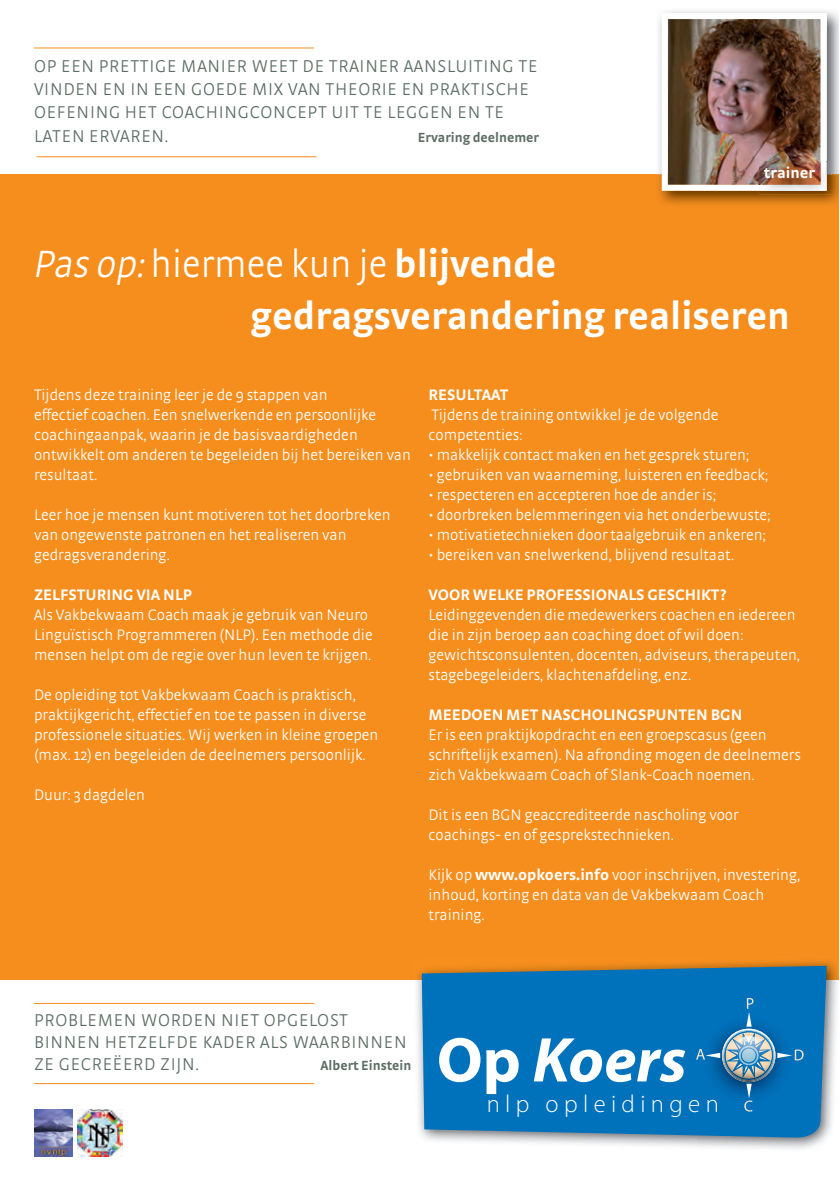
<style>
.page{position:relative;width:840px;height:1191px;background:#fff}
.page>*{position:absolute;margin:0;border:0;box-sizing:border-box;transform-origin:0 0}
.t1{font:700 40px/52px "Strada";color:#fff}
.t2{font:300 24.6px "Myriad Pro";color:#fff}
.t3{font:300 18px/23.4px "Strada";letter-spacing:.04em;color:#5d6e65}
.t4{font:300 16px/20px "Strada";color:#fff}
.t5{font:700 16px "Strada";color:#fff}
.t6{font:700 14px "Strada";color:#5d6e65}
.s1{font-weight:300;font-style:italic}
.s2{font-weight:300}
.s3{font-weight:700}
</style>
<div class="page">
<div style="left:0;top:174px;width:838px;height:805px;background:#f68e1e"></div>
<hr style="left:34px;top:1003px;width:280px;height:1px;background:#f68e1e">
<hr style="left:34px;top:1083px;width:280px;height:1px;background:#f68e1e">
<img style="left:413px;top:961px;width:425px;height:188px">
<svg style="left:419px;top:963px;width:409px;height:176px;background:#4c84a1"></svg>
<img style="left:656px;top:11px;width:182px;height:194px">
<img style="left:34px;top:1109px;width:39px;height:48px">
<img style="left:78px;top:1109px;width:45px;height:48px">
<img style="left:661px;top:13px;width:169px;height:178px">
<img style="left:759px;top:174px;width:71px;height:20px">
<img style="left:759px;top:162px;width:67px;height:29px">
<hr style="left:34px;top:48px;width:280px;height:1px;background:#f68e1e">
<hr style="left:36px;top:156px;width:280px;height:1px;background:#f68e1e">
<div style="left:431px;top:979px;width:379px;height:145px;background:#0072bc"></div>
<svg style="left:439px;top:1037px;width:41px;height:45px"></svg>
<svg style="left:486px;top:1049px;width:32px;height:45px"></svg>
<svg style="left:533px;top:1038px;width:151px;height:44px"></svg>
<svg style="left:696px;top:998px;width:107px;height:113px"></svg>
<p class="t3" style="left:34px;top:54px;width:504px">OP EEN PRETTIGE MANIER WEET DE TRAINER AANSLUITING TE VINDEN EN IN EEN GOEDE MIX VAN THEORIE EN PRAKTISCHE OEFENING HET COACHINGCONCEPT UIT TE LEGGEN EN TE LATEN ERVAREN.</p>
<p class="t6" style="left:418px;top:129px;width:123px">Ervaring deelnemer</p>
<p class="t5" style="left:763px;top:163px;width:52px">trainer</p>
<h1 class="t1" style="left:250px;top:236px;width:540px;text-indent:-218px"><span class="s1">Pas op:</span><span class="s2">hiermee kun je</span> blijvende gedragsverandering realiseren</h1>
<p class="t4" style="left:34px;top:385px;width:378px">Tijdens deze training leer je de 9 stappen van<br>effectief coachen. Een snelwerkende en persoonlijke coachingaanpak, waarin je de basisvaardigheden ontwikkelt om anderen te begeleiden bij het bereiken van resultaat.</p>
<p class="t4" style="left:34px;top:505px;width:358px">Leer hoe je mensen kunt motiveren tot het doorbreken van ongewenste patronen en het realiseren van gedragsverandering.</p>
<p class="t5" style="left:34px;top:585px;width:159px">ZELFSTURING VIA NLP</p>
<p class="t4" style="left:34px;top:605px;width:340px">Als Vakbekwaam Coach maak je gebruik van Neuro<br>Linguïstisch Programmeren (NLP). Een methode die mensen helpt om de regie over hun leven te krijgen.</p>
<p class="t4" style="left:34px;top:685px;width:346px">De opleiding tot Vakbekwaam Coach is praktisch, praktijkgericht, effectief en toe te passen in diverse professionele situaties. Wij werken in kleine groepen (max. 12) en begeleiden de deelnemers persoonlijk.</p>
<p class="t4" style="left:34px;top:785px;width:112px">Duur: 3 dagdelen</p>
<p class="t5" style="left:428px;top:385px;width:81px">RESULTAAT</p>
<p class="t4" style="left:428px;top:405px;width:291px">Tijdens de training ontwikkel je de volgende competenties:</p>
<p class="t4" style="left:428px;top:445px;width:322px">• makkelijk contact maken en het gesprek sturen;</p>
<p class="t4" style="left:428px;top:465px;width:341px">• gebruiken van waarneming, luisteren en feedback;</p>
<p class="t4" style="left:428px;top:485px;width:289px">• respecteren en accepteren hoe de ander is;</p>
<p class="t4" style="left:428px;top:505px;width:343px">• doorbreken belemmeringen via het onderbewuste;</p>
<p class="t4" style="left:428px;top:525px;width:339px">• motivatietechnieken door taalgebruik en ankeren;</p>
<p class="t4" style="left:428px;top:545px;width:307px">• bereiken van snelwerkend, blijvend resultaat.</p>
<p class="t5" style="left:428px;top:585px;width:299px">VOOR WELKE PROFESSIONALS GESCHIKT?</p>
<p class="t4" style="left:428px;top:605px;width:373px">Leidinggevenden die medewerkers coachen en iedereen die in zijn beroep aan coaching doet of wil doen: gewichtsconsulenten, docenten, adviseurs, therapeuten, stagebegeleiders, klachtenafdeling, enz.</p>
<p class="t5" style="left:428px;top:705px;width:315px">MEEDOEN MET NASCHOLINGSPUNTEN BGN</p>
<p class="t4" style="left:428px;top:725px;width:374px">Er is een praktijkopdracht en een groepscasus (geen schriftelijk examen). Na afronding mogen de deelnemers zich Vakbekwaam Coach of Slank-Coach noemen.</p>
<p class="t4" style="left:428px;top:805px;width:311px">Dit is een BGN geaccrediteerde nascholing voor coachings- en of gesprekstechnieken.</p>
<p class="t4" style="left:428px;top:865px;width:373px">Kijk op <span class="s3">www.opkoers.info</span> voor inschrijven, investering, inhoud, korting en data van de Vakbekwaam Coach training.</p>
<p class="t3" style="left:34px;top:1008px;width:374px;line-height:22px">PROBLEMEN WORDEN NIET OPGELOST<br>BINNEN HETZELFDE KADER ALS WAARBINNEN<br>ZE GECREËERD ZIJN.</p>
<p class="t6" style="left:320px;top:1056px;width:92px">Albert Einstein</p>
<h2 class="t2" style="left:486px;top:1088px;width:233px">n l p o p l e i d i n g e n</h2>
</div>
